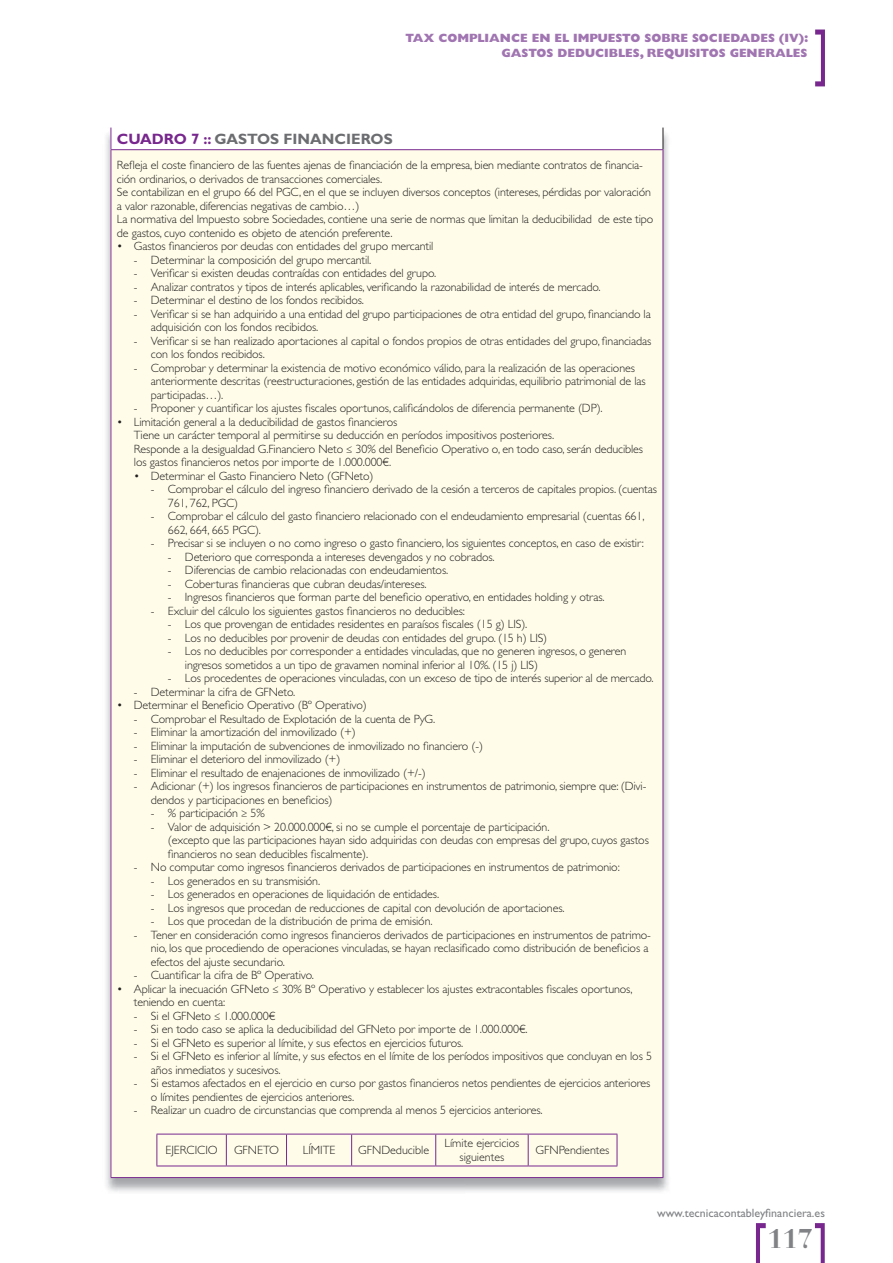
<style>
.page{position:relative;width:893px;height:1263px;background:#fff}
.page>*{position:absolute;margin:0;border:0;box-sizing:border-box;transform-origin:0 0}
.t1{font:700 27px "Bauer Bodoni Std";color:#808285}
.t2{font:700 15px "Gill Sans Std";color:#6c6d70}
.t3{font:300 12px/13.5px "Gill Sans Std";letter-spacing:-.01em;color:#231f20}
.t4{font:800 12px/15px "Gill Sans Std";color:#a075b1;text-align:right}
.t5{font:12px "Gill Sans Std";color:#808285}
.s1{color:#77278d}
</style>
<div class="page">
<svg style="left:815px;top:30px;width:10px;height:56px"></svg>
<svg style="left:756px;top:1223px;width:10px;height:40px"></svg>
<svg style="left:815px;top:1223px;width:10px;height:40px"></svg>
<img style="left:106px;top:128px;width:563px;height:1064px">
<div style="left:111px;top:150px;width:552px;height:1027px;background:#fffde9"></div>
<svg style="left:663px;top:128px;width:1px;height:21px"></svg>
<svg style="left:111px;top:128px;width:1px;height:21px"></svg>
<hr style="left:111px;top:149px;width:552px;height:1px;background:#77278d">
<hr style="left:111px;top:150px;width:1px;height:1027px;background:#77278d">
<hr style="left:663px;top:150px;width:1px;height:1027px;background:#77278d">
<hr style="left:111px;top:1177px;width:552px;height:1px;background:#77278d">
<svg style="left:225px;top:1135px;width:392px;height:30px"></svg>
<hr style="left:157px;top:1134px;width:69px;height:1px;background:#77278d">
<hr style="left:157px;top:1134px;width:1px;height:31px;background:#77278d">
<hr style="left:226px;top:1134px;width:61px;height:1px;background:#77278d">
<hr style="left:287px;top:1134px;width:65px;height:1px;background:#77278d">
<hr style="left:352px;top:1134px;width:84px;height:1px;background:#77278d">
<hr style="left:436px;top:1134px;width:92px;height:1px;background:#77278d">
<hr style="left:528px;top:1134px;width:89px;height:1px;background:#77278d">
<hr style="left:617px;top:1134px;width:1px;height:31px;background:#77278d">
<hr style="left:157px;top:1165px;width:69px;height:1px;background:#77278d">
<hr style="left:226px;top:1165px;width:61px;height:1px;background:#77278d">
<hr style="left:287px;top:1165px;width:65px;height:1px;background:#77278d">
<hr style="left:352px;top:1165px;width:84px;height:1px;background:#77278d">
<hr style="left:436px;top:1165px;width:92px;height:1px;background:#77278d">
<hr style="left:528px;top:1165px;width:89px;height:1px;background:#77278d">
<hr style="left:226px;top:1134px;width:1px;height:31px;background:#77278d">
<hr style="left:286px;top:1134px;width:1px;height:31px;background:#77278d">
<hr style="left:351px;top:1134px;width:1px;height:31px;background:#77278d">
<hr style="left:435px;top:1134px;width:1px;height:31px;background:#77278d">
<hr style="left:528px;top:1134px;width:1px;height:31px;background:#77278d">
<p class="t4" style="left:406px;top:31px;width:405px">TAX COMPLIANCE EN EL IMPUESTO SOBRE SOCIEDADES (IV):<br>GASTOS DEDUCIBLES, REQUISITOS GENERALES</p>
<p class="t2" style="left:117px;top:130px;width:277px"><span class="s1">CuADRO 7 ::</span> GASTOS FINANCIEROS</p>
<p class="t3" style="left:117px;top:158px;width:538px">Refleja el coste financiero de las fuentes ajenas de financiación de la empresa, bien mediante contratos de financia&shy;ción ordinarios, o derivados de transacciones comerciales.<br>Se contabilizan en el grupo 66 del PGC, en el que se incluyen diversos conceptos (intereses, pérdidas por valoración a valor razonable, diferencias negativas de cambio…)<br>La normativa del Impuesto sobre Sociedades, contiene una serie de normas que limitan la deducibilidad de este tipo de gastos, cuyo contenido es objeto de atención preferente.</p>
<p class="t3" style="left:117px;top:239px;width:318px">• Gastos financieros por deudas con entidades del grupo mercantil</p>
<p class="t3" style="left:134px;top:253px;width:239px">- Determinar la composición del grupo mercantil.</p>
<p class="t3" style="left:134px;top:266px;width:304px">- Verificar si existen deudas contraídas con entidades del grupo.</p>
<p class="t3" style="left:134px;top:280px;width:468px">- Analizar contratos y tipos de interés aplicables, verificando la razonabilidad de interés de mercado.</p>
<p class="t3" style="left:134px;top:293px;width:232px">- Determinar el destino de los fondos recibidos.</p>
<p class="t3" style="left:151px;top:307px;width:501px;text-indent:-17px">- Verificar si se han adquirido a una entidad del grupo participaciones de otra entidad del grupo, financiando la adquisición con los fondos recibidos.</p>
<p class="t3" style="left:151px;top:334px;width:502px;text-indent:-17px">- Verificar si se han realizado aportaciones al capital o fondos propios de otras entidades del grupo, financiadas con los fondos recibidos.</p>
<p class="t3" style="left:151px;top:361px;width:496px;text-indent:-17px">- Comprobar y determinar la existencia de motivo económico válido, para la realización de las operaciones anteriormente descritas (reestructuraciones, gestión de las entidades adquiridas, equilibrio patrimonial de las participadas…).</p>
<p class="t3" style="left:134px;top:401px;width:470px">- Proponer y cuantificar los ajustes fiscales oportunos, calificándolos de diferencia permanente (DP).</p>
<p class="t3" style="left:134px;top:415px;width:511px;text-indent:-17px">• Limitación general a la deducibilidad de gastos financieros<br>Tiene un carácter temporal al permitirse su deducción en períodos impositivos posteriores.<br>Responde a la desigualdad G.Financiero Neto ≤ 30% del Beneficio Operativo o, en todo caso, serán deducibles los gastos financieros netos por importe de 1.000.000€.</p>
<p class="t3" style="left:134px;top:469px;width:241px">• Determinar el Gasto Financiero Neto (GFNeto)</p>
<p class="t3" style="left:168px;top:482px;width:491px;text-indent:-17px">- Comprobar el cálculo del ingreso financiero derivado de la cesión a terceros de capitales propios. (cuentas<br>761, 762, PGC)</p>
<p class="t3" style="left:168px;top:509px;width:478px;text-indent:-17px">- Comprobar el cálculo del gasto financiero relacionado con el endeudamiento empresarial (cuentas 661,<br>662, 664, 665 PGC).</p>
<p class="t3" style="left:151px;top:536px;width:495px">- Precisar si se incluyen o no como ingreso o gasto financiero, los siguientes conceptos, en caso de existir:</p>
<p class="t3" style="left:168px;top:550px;width:328px">- Deterioro que corresponda a intereses devengados y no cobrados.</p>
<p class="t3" style="left:168px;top:563px;width:282px">- Diferencias de cambio relacionadas con endeudamientos.</p>
<p class="t3" style="left:168px;top:577px;width:260px">- Coberturas financieras que cubran deudas/intereses.</p>
<p class="t3" style="left:168px;top:590px;width:438px">- Ingresos financieros que forman parte del beneficio operativo, en entidades holding y otras.</p>
<p class="t3" style="left:151px;top:604px;width:316px">- Excluir del cálculo los siguientes gastos financieros no deducibles:</p>
<p class="t3" style="left:168px;top:617px;width:361px">- Los que provengan de entidades residentes en paraísos fiscales (15 g) LIS).</p>
<p class="t3" style="left:168px;top:631px;width:381px">- Los no deducibles por provenir de deudas con entidades del grupo. (15 h) LIS)</p>
<p class="t3" style="left:185px;top:644px;width:443px;text-indent:-17px">- Los no deducibles por corresponder a entidades vinculadas, que no generen ingresos, o generen ingresos sometidos a un tipo de gravamen nominal inferior al 10%. (15 j) LIS)</p>
<p class="t3" style="left:168px;top:671px;width:487px">- Los procedentes de operaciones vinculadas, con un exceso de tipo de interés superior al de mercado.</p>
<p class="t3" style="left:134px;top:685px;width:163px">- Determinar la cifra de GFNeto.</p>
<p class="t3" style="left:117px;top:698px;width:251px">• Determinar el Beneficio Operativo (Bº Operativo)</p>
<p class="t3" style="left:134px;top:712px;width:303px">- Comprobar el Resultado de Explotación de la cuenta de PyG.</p>
<p class="t3" style="left:134px;top:725px;width:223px">- Eliminar la amortización del inmovilizado (+)</p>
<p class="t3" style="left:134px;top:739px;width:351px">- Eliminar la imputación de subvenciones de inmovilizado no financiero (-)</p>
<p class="t3" style="left:134px;top:752px;width:208px">- Eliminar el deterioro del inmovilizado (+)</p>
<p class="t3" style="left:134px;top:766px;width:293px">- Eliminar el resultado de enajenaciones de inmovilizado (+/-)</p>
<p class="t3" style="left:151px;top:779px;width:497px;text-indent:-17px">- Adicionar (+) los ingresos financieros de participaciones en instrumentos de patrimonio, siempre que: (Divi&shy;dendos y participaciones en beneficios)</p>
<p class="t3" style="left:151px;top:806px;width:115px">- % participación ≥ 5%</p>
<p class="t3" style="left:168px;top:820px;width:482px;text-indent:-17px">- Valor de adquisición &gt; 20.000.000€, si no se cumple el porcentaje de participación.<br>(excepto que las participaciones hayan sido adquiridas con deudas con empresas del grupo, cuyos gastos financieros no sean deducibles fiscalmente).</p>
<p class="t3" style="left:134px;top:860px;width:487px">- No computar como ingresos financieros derivados de participaciones en instrumentos de patrimonio:</p>
<p class="t3" style="left:151px;top:874px;width:171px">- Los generados en su transmisión.</p>
<p class="t3" style="left:151px;top:887px;width:290px">- Los generados en operaciones de liquidación de entidades.</p>
<p class="t3" style="left:151px;top:901px;width:415px">- Los ingresos que procedan de reducciones de capital con devolución de aportaciones.</p>
<p class="t3" style="left:151px;top:914px;width:283px">- Los que procedan de la distribución de prima de emisión.</p>
<p class="t3" style="left:151px;top:928px;width:502px;text-indent:-17px">- Tener en consideración como ingresos financieros derivados de participaciones en instrumentos de patrimo&shy;nio, los que procediendo de operaciones vinculadas, se hayan reclasificado como distribución de beneficios a efectos del ajuste secundario.</p>
<p class="t3" style="left:134px;top:968px;width:182px">- Cuantificar la cifra de Bº Operativo.</p>
<p class="t3" style="left:134px;top:982px;width:500px;text-indent:-17px">• Aplicar la inecuación GFNeto ≤ 30% Bº Operativo y establecer los ajustes extracontables fiscales oportunos, teniendo en cuenta:</p>
<p class="t3" style="left:134px;top:1009px;width:143px">- Si el GFNeto ≤ 1.000.000€</p>
<p class="t3" style="left:134px;top:1022px;width:395px">- Si en todo caso se aplica la deducibilidad del GFNeto por importe de 1.000.000€.</p>
<p class="t3" style="left:134px;top:1036px;width:331px">- Si el GFNeto es superior al límite, y sus efectos en ejercicios futuros.</p>
<p class="t3" style="left:151px;top:1049px;width:503px;text-indent:-17px">- Si el GFNeto es inferior al límite, y sus efectos en el límite de los períodos impositivos que concluyan en los 5 años inmediatos y sucesivos.</p>
<p class="t3" style="left:151px;top:1076px;width:501px;text-indent:-17px">- Si estamos afectados en el ejercicio en curso por gastos financieros netos pendientes de ejercicios anteriores o límites pendientes de ejercicios anteriores.</p>
<p class="t3" style="left:134px;top:1103px;width:410px">- Realizar un cuadro de circunstancias que comprenda al menos 5 ejercicios anteriores.</p>
<p class="t3" style="left:165px;top:1143px;width:54px">EJERCICIO</p>
<p class="t3" style="left:234px;top:1143px;width:46px">GFNETO</p>
<p class="t3" style="left:303px;top:1143px;width:34px">LÍMITE</p>
<p class="t3" style="left:358px;top:1143px;width:72px">GFNDeducible</p>
<p class="t3" style="left:444px;top:1137px;width:77px;text-align:center">Límite ejercicios siguientes</p>
<p class="t3" style="left:536px;top:1143px;width:75px">GFNPendientes</p>
<p class="t5" style="left:657px;top:1206px;width:169px">www.tecnicacontableyfinanciera.es</p>
<h1 class="t1" style="left:768px;top:1222px;width:47px">117</h1>
</div>
